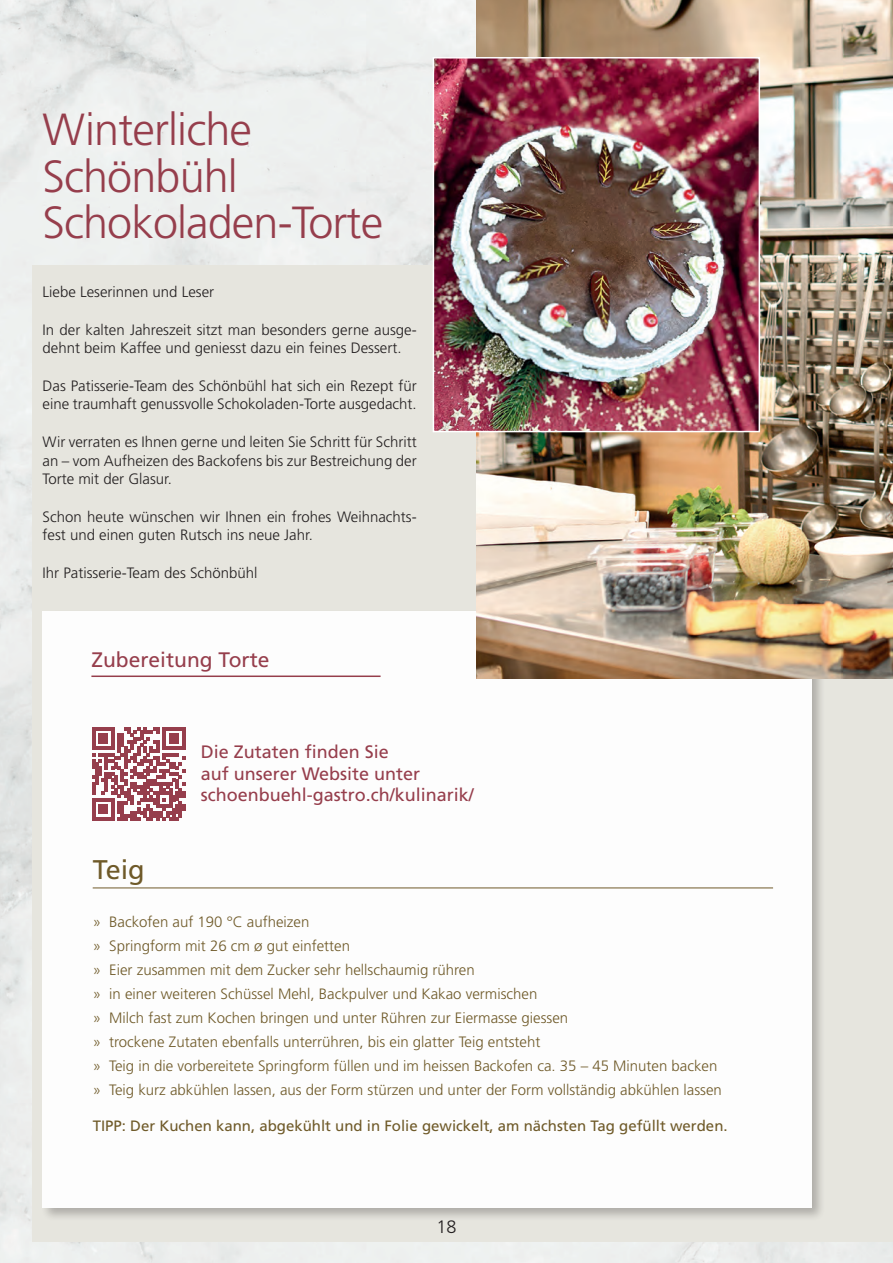
<style>
.page{position:relative;width:893px;height:1263px;background:#fff}
.page>*{position:absolute;margin:0;border:0;box-sizing:border-box;transform-origin:0 0}
.t1{font:300 45px/46.5px "Frutiger LT Std";letter-spacing:-.02em;color:#963e4c}
.t2{font:27px "Frutiger LT Std";color:#6f5a29}
.t3{font:21px "Frutiger LT Std";color:#963e4c}
.t4{font:18px/21.6px "Frutiger LT Std";color:#963e4c}
.t5{font:300 18px "Frutiger LT Std";color:#231f20}
.t6{font:300 15px/18.8px "Frutiger LT Std";color:#231f20}
.t7{font:300 15px/24px "Frutiger LT Std";color:#6f5a29}
.t8{font:15px "Frutiger LT Std";color:#6f5a29}
</style>
<div class="page">
<div style="left:32px;top:266px;width:861px;height:976px;background:#e6e5de"></div>
<div style="left:40px;top:609px;width:786px;height:613px;background:#231f20;opacity:.3"></div>
<div style="left:43px;top:611px;width:769px;height:596px;background:#fff"></div>
<hr style="left:93px;top:888px;width:680px;height:1px;background:#6f5a29">
<svg style="left:92px;top:727px;width:93px;height:94px"></svg>
<hr style="left:91px;top:675px;width:290px;height:2px;background:#963e4c">
<img style="left:476px;top:0;width:417px;height:679px">
<img style="left:436px;top:60px;width:321px;height:369px">
<div style="left:433px;top:57px;width:327px;height:375px;border:2px solid #fff"></div>
<h1 class="t1" style="left:43px;top:107px;width:342px">Winterliche<br>Schönbühl<br>Schokoladen-Torte</h1>
<p class="t6" style="left:43px;top:283px;width:173px">Liebe Leserinnen und Leser</p>
<p class="t6" style="left:43px;top:320px;width:376px">In der kalten Jahreszeit sitzt man besonders gerne ausge&shy;dehnt beim Kaffee und geniesst dazu ein feines Dessert.</p>
<p class="t6" style="left:43px;top:376px;width:376px">Das Patisserie-Team des Schönbühl hat sich ein Rezept für eine traumhaft genussvolle Schokoladen-Torte ausgedacht.</p>
<p class="t6" style="left:43px;top:433px;width:376px;text-align:justify">Wir verraten es Ihnen gerne und leiten Sie Schritt für Schritt an – vom Aufheizen des Backofens bis zur Bestreichung der Torte mit der Glasur.</p>
<p class="t6" style="left:43px;top:507px;width:376px">Schon heute wünschen wir Ihnen ein frohes Weihnachts&shy;fest und einen guten Rutsch ins neue Jahr.</p>
<p class="t6" style="left:43px;top:563px;width:217px">Ihr Patisserie-Team des Schönbühl</p>
<h3 class="t3" style="left:91px;top:647px;width:180px">Zubereitung Torte</h3>
<p class="t4" style="left:201px;top:741px;width:275px">Die Zutaten finden Sie<br>auf unserer Website unter schoenbuehl-gastro.ch/kulinarik/</p>
<h2 class="t2" style="left:93px;top:854px;width:54px">Teig</h2>
<p class="t7" style="left:93px;top:910px;width:631px">» Backofen auf 190 °C aufheizen<br>» Springform mit 26 cm ø gut einfetten<br>» Eier zusammen mit dem Zucker sehr hellschaumig rühren<br>» in einer weiteren Schüssel Mehl, Backpulver und Kakao vermischen<br>» Milch fast zum Kochen bringen und unter Rühren zur Eiermasse giessen<br>» trockene Zutaten ebenfalls unterrühren, bis ein glatter Teig entsteht<br>» Teig in die vorbereitete Springform füllen und im heissen Backofen ca. 35 – 45 Minuten backen » Teig kurz abkühlen lassen, aus der Form stürzen und unter der Form vollständig abkühlen lassen</p>
<p class="t8" style="left:93px;top:1117px;width:636px">TIPP: Der Kuchen kann, abgekühlt und in Folie gewickelt, am nächsten Tag gefüllt werden.</p>
<p class="t5" style="left:436px;top:1217px;width:22px">18</p>
</div>
